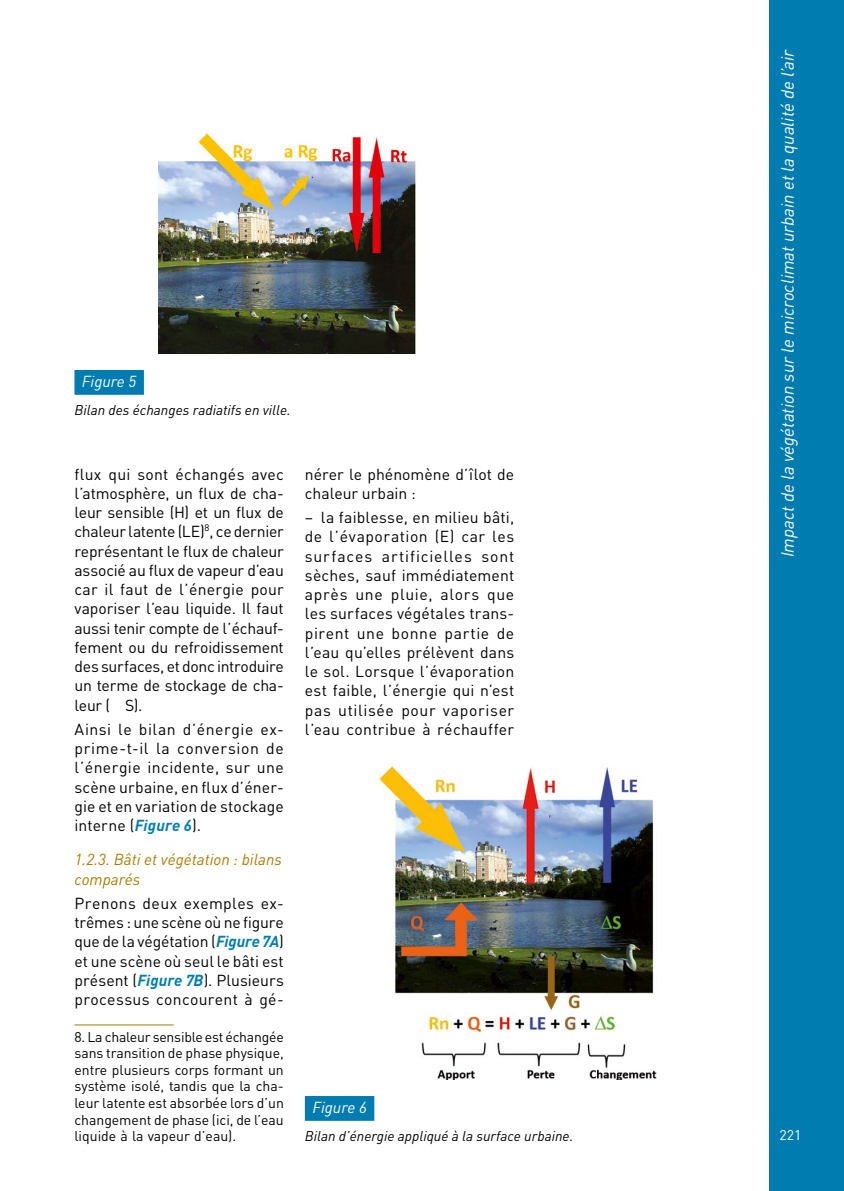
<style>
.page{position:relative;width:844px;height:1191px;background:#fff}
.page>*{position:absolute;margin:0;border:0;box-sizing:border-box;transform-origin:0 0}
.t1{font:italic 17.5px "DIN";color:#fff}
.t2{font:15.75px/19.2px "DIN";letter-spacing:.005em;color:#000;text-align:justify}
.t3{font:italic 15.75px/19.2px "DIN";color:#aa7b00}
.t4{font:italic 15.75px "DIN";color:#fff}
.t5{font:14px/16.6px "DIN";color:#000;text-align:justify}
.t6{font:italic 14px "DIN";color:#000}
.t7{font:14px "DIN";color:#fff}
.s1{font-weight:700;font-style:italic;color:#007cb0}
</style>
<div class="page">
<div style="left:769px;top:0;width:74px;height:1191px;background:#007cb0"></div>
<hr style="left:74px;top:1024px;width:100px;height:1px;background:#aa7b00">
<div style="left:74px;top:370px;width:70px;height:25px;background:#007cb0"></div>
<img style="left:158px;top:134px;width:258px;height:219px">
<div style="left:305px;top:1096px;width:69px;height:24px;background:#007cb0"></div>
<img style="left:379px;top:766px;width:277px;height:313px">
<p class="t4" style="left:82px;top:372px;width:56px">Figure 5</p>
<p class="t6" style="left:74px;top:401px;width:218px">Bilan des échanges radiatifs en ville.</p>
<p class="t2" style="left:74px;top:464px;width:211px">flux qui sont échangés avec l’atmosphère, un flux de cha&shy;leur sensible (H) et un flux de chaleur latente (LE)<sup>8</sup>, ce dernier représentant le flux de chaleur associé au flux de vapeur d’eau car il faut de l’énergie pour vaporiser l’eau liquide. Il faut aussi tenir compte de l’échauf&shy;fement ou du refroidissement des surfaces, et donc introduire un terme de stockage de cha&shy;leur (ΔS).</p>
<p class="t2" style="left:74px;top:719px;width:211px">Ainsi le bilan d’énergie ex&shy;prime-t-il la conversion de l’énergie incidente, sur une scène urbaine, en flux d’éner&shy;gie et en variation de stockage interne (<span class="s1">Figure 6</span>).</p>
<p class="t3" style="left:74px;top:849px;width:209px">1.2.3. Bâti et végétation : bilans comparés</p>
<p class="t2" style="left:74px;top:893px;width:211px">Prenons deux exemples ex&shy;trêmes : une scène où ne figure que de la végétation (<span class="s1">Figure 7A</span>) et une scène où seul le bâti est présent (<span class="s1">Figure 7B</span>). Plusieurs processus concourent à gé-</p>
<p class="t5" style="left:74px;top:1028px;width:211px">8. La chaleur sensible est échangée sans transition de phase physique, entre plusieurs corps formant un système isolé, tandis que la cha&shy;leur latente est absorbée lors d’un changement de phase (ici, de l’eau liquide à la vapeur d’eau).</p>
<p class="t2" style="left:305px;top:464px;width:211px">nérer le phénomène d’îlot de chaleur urbain :</p>
<p class="t2" style="left:305px;top:507px;width:211px">– la faiblesse, en milieu bâti, de l’évaporation (E) car les surfaces artificielles sont sèches, sauf immédiatement après une pluie, alors que les surfaces végétales trans&shy;pirent une bonne partie de l’eau qu’elles prélèvent dans le sol. Lorsque l’évaporation est faible, l’énergie qui n’est pas utilisée pour vaporiser l’eau contribue à réchauffer</p>
<p class="t4" style="left:312px;top:1097px;width:56px">Figure 6</p>
<p class="t6" style="left:305px;top:1127px;width:270px">Bilan d’énergie appliqué à la surface urbaine.</p>
<p class="t1" style="left:776px;top:557px;width:510px;rotate:-90deg">Impact de la végétation sur le microclimat urbain et la qualité de l’air</p>
<p class="t7" style="left:779px;top:1125px;width:23px">221</p>
</div>
